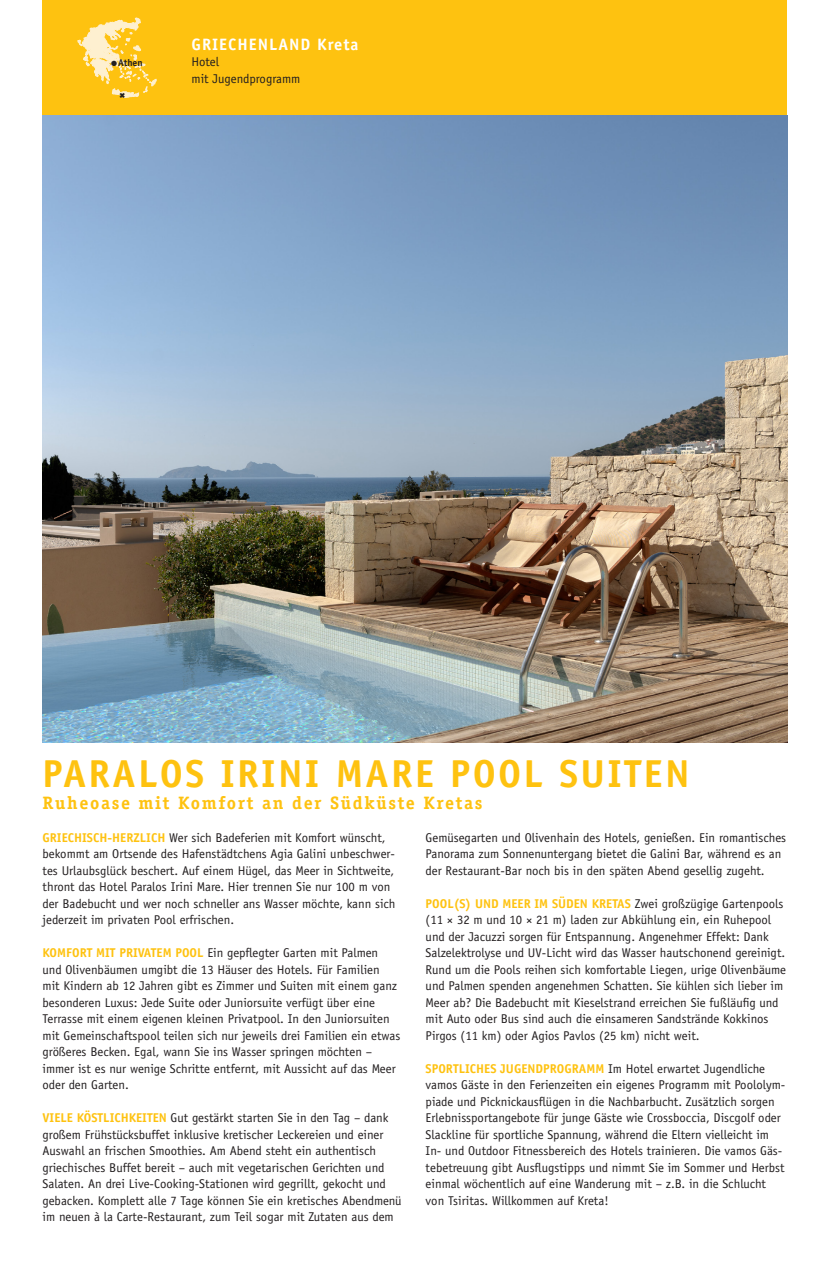
<style>
.page{position:relative;width:830px;height:1263px;background:#fff}
.page>*{position:absolute;margin:0;border:0;box-sizing:border-box;transform-origin:0 0}
.t1{font:700 39px "Officina Sans Std";letter-spacing:.06em;color:#fec210}
.t2{font:700 18px "Officina Serif Std";letter-spacing:.09em;color:#fec210}
.t3{font:700 16.5px "Officina Sans Std";letter-spacing:.06em;color:#fff}
.Text{font:12.75px/16.5px "Officina Sans Std";color:#231f20}
.t4{font:700 9.75px "Officina Sans Std";color:#231f20}
.t5{font:7.5px "Zapf Dingbats Std";color:#231f20}
.s1{font-weight:700;color:#fec210}
</style>
<div class="page">
<div style="left:43px;top:0;width:744px;height:116px;background:#fec210"></div>
<img style="left:43px;top:116px;width:744px;height:626px">
<svg style="left:77px;top:17px;width:80px;height:81px"></svg>
<p class="t5" style="left:111px;top:60px;width:7px">●</p>
<p class="t4" style="left:118px;top:57px;width:26px">Athen</p>
<p class="t3" style="left:191px;top:34px;width:168px">GRIECHENLAND Kreta</p>
<p class="Text" style="left:191px;top:53px;width:29px">Hotel</p>
<p class="Text" style="left:191px;top:70px;width:110px">mit Jugendprogramm</p>
<p class="t1" style="left:43px;top:749px;width:648px">PARALOS IRINI MARE POOL SUITEN</p>
<p class="t2" style="left:43px;top:791px;width:441px">Ruheoase mit Komfort an der Südküste Kretas</p>
<p class="Text" style="left:43px;top:829px;width:354px"><span class="s1">GRIECHISCH-HERZLICH</span> Wer sich Badeferien mit Komfort wünscht, bekommt am Ortsende des Hafenstädtchens Agia Galini unbeschwer&shy;tes Urlaubsglück beschert. Auf einem Hügel, das Meer in Sichtweite, thront das Hotel Paralos Irini Mare. Hier trennen Sie nur 100 m von der Badebucht und wer noch schneller ans Wasser möchte, kann sich jederzeit im privaten Pool erfrischen.</p>
<p class="Text" style="left:43px;top:944px;width:359px"><span class="s1">KOMFORT MIT PRIVATEM POOL</span> Ein gepflegter Garten mit Palmen und Olivenbäumen umgibt die 13 Häuser des Hotels. Für Familien<br>mit Kindern ab 12 Jahren gibt es Zimmer und Suiten mit einem ganz besonderen Luxus: Jede Suite oder Juniorsuite verfügt über eine Terrasse mit einem eigenen kleinen Privatpool. In den Juniorsuiten mit Gemeinschaftspool teilen sich nur jeweils drei Familien ein etwas größeres Becken. Egal, wann Sie ins Wasser springen möchten – immer ist es nur wenige Schritte entfernt, mit Aussicht auf das Meer oder den Garten.</p>
<p class="Text" style="left:43px;top:1109px;width:360px"><span class="s1">VIELE KÖSTLICHKEITEN</span> Gut gestärkt starten Sie in den Tag – dank großem Frühstücksbuffet inklusive kretischer Leckereien und einer Auswahl an frischen Smoothies. Am Abend steht ein authentisch griechisches Buffet bereit – auch mit vegetarischen Gerichten und Salaten. An drei Live-Cooking-Stationen wird gegrillt, gekocht und gebacken. Komplett alle 7 Tage können Sie ein kretisches Abendmenü im neuen à la Carte-Restaurant, zum Teil sogar mit Zutaten aus dem</p>
<p class="Text" style="left:425px;top:829px;width:362px">Gemüsegarten und Olivenhain des Hotels, genießen. Ein romantisches<br>Panorama zum Sonnenuntergang bietet die Galini Bar, während es an der Restaurant-Bar noch bis in den späten Abend gesellig zugeht.</p>
<p class="Text" style="left:425px;top:895px;width:362px"><span class="s1">POOL(S) UND MEER IM SÜDEN KRETAS</span> Zwei großzügige Gartenpools (11 × 32 m und 10 × 21 m) laden zur Abkühlung ein, ein Ruhepool und der Jacuzzi sorgen für Entspannung. Angenehmer Effekt: Dank Salzelektrolyse und UV-Licht wird das Wasser hautschonend gereinigt.<br>Rund um die Pools reihen sich komfortable Liegen, urige Olivenbäume und Palmen spenden angenehmen Schatten. Sie kühlen sich lieber im Meer ab? Die Badebucht mit Kieselstrand erreichen Sie fußläufig und mit Auto oder Bus sind auch die einsameren Sandstrände Kokkinos Pirgos (11 km) oder Agios Pavlos (25 km) nicht weit.</p>
<p class="Text" style="left:425px;top:1060px;width:361px"><span class="s1">SPORTLICHES JUGENDPROGRAMM</span> Im Hotel erwartet Jugendliche vamos Gäste in den Ferienzeiten ein eigenes Programm mit Poololym&shy;piade und Picknickausflügen in die Nachbarbucht. Zusätzlich sorgen Erlebnissportangebote für junge Gäste wie Crossboccia, Discgolf oder Slackline für sportliche Spannung, während die Eltern vielleicht im In- und Outdoor Fitnessbereich des Hotels trainieren. Die vamos Gäs&shy;tebetreuung gibt Ausflugstipps und nimmt Sie im Sommer und Herbst einmal wöchentlich auf eine Wanderung mit – z.B. in die Schlucht von Tsiritas. Willkommen auf Kreta!</p>
</div>
